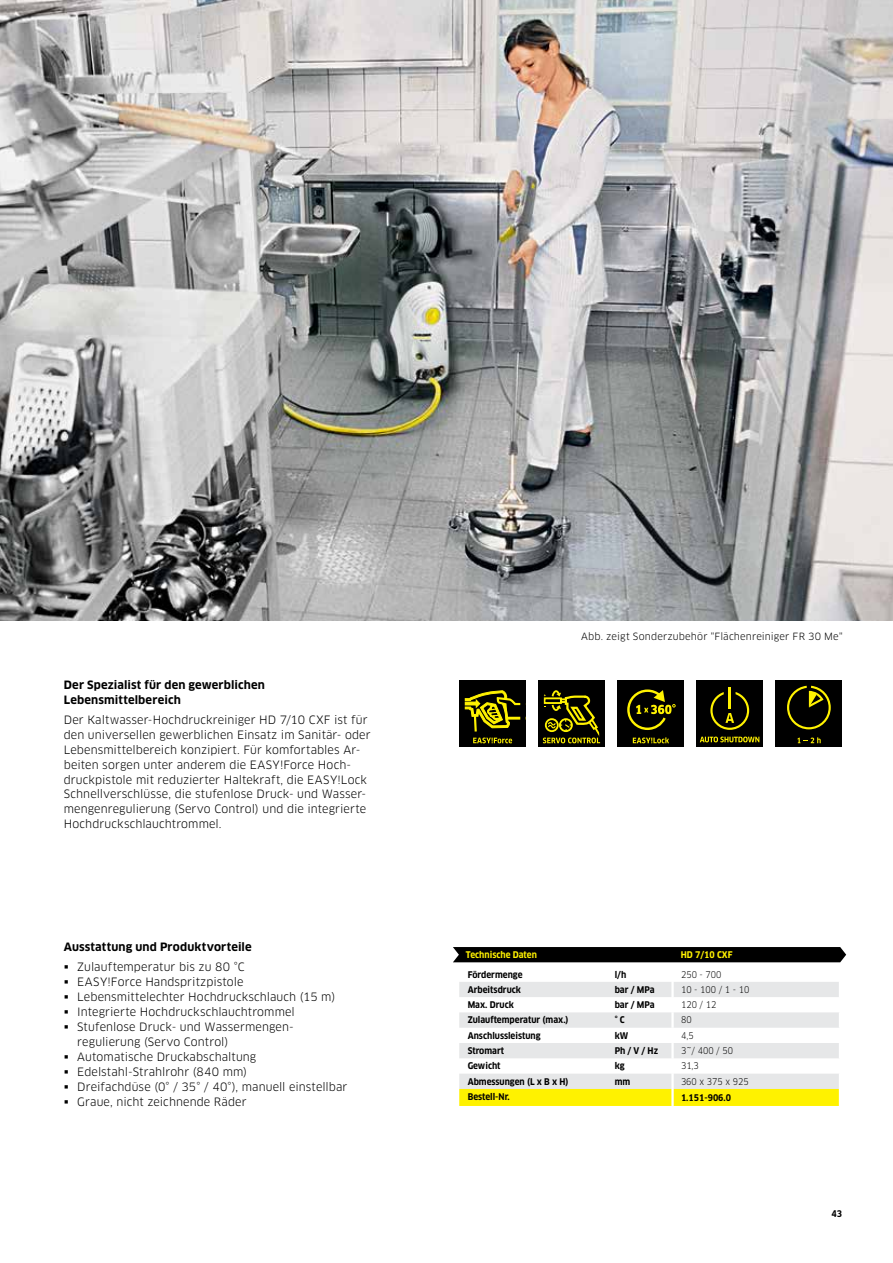
<style>
.page{position:relative;width:893px;height:1263px;background:#fff}
.page>*{position:absolute;margin:0;border:0;box-sizing:border-box;transform-origin:0 0}
.t1{font:11.25px/15px "Clan Pro";letter-spacing:.005em;color:#000}
.t2{font:700 11.25px/15px "Clan Pro";letter-spacing:.01em;color:#000}
.t3{font:9.75px "Clan Pro";letter-spacing:.015em;color:#000}
.t4{font:700 9px "Clan Pro Narr";color:#000}
.t5{font:9px "Clan Pro Narr";color:#000}
.t6{font:700 9px "Clan Pro Narr";color:#fff200}
</style>
<div class="page">
<hr style="left:0;top:0;width:1px;height:1263px;background:#fff200">
<img style="left:0;top:0;width:893px;height:621px">
<svg style="left:453px;top:947px;width:393px;height:159px"></svg>
<svg style="left:459px;top:680px;width:67px;height:66px;background:#353200"></svg>
<svg style="left:538px;top:680px;width:66px;height:66px;background:#302d00"></svg>
<div style="left:776px;top:680px;width:66px;height:66px;background:#000"></div>
<svg style="left:797px;top:737px;width:24px;height:6px"></svg>
<svg style="left:787px;top:686px;width:44px;height:43px"></svg>
<div style="left:618px;top:680px;width:66px;height:66px;background:#000"></div>
<svg style="left:633px;top:737px;width:36px;height:6px"></svg>
<svg style="left:627px;top:689px;width:49px;height:41px"></svg>
<div style="left:697px;top:680px;width:66px;height:66px;background:#000"></div>
<hr style="left:729px;top:687px;width:2px;height:22px;background:#fff200">
<svg style="left:700px;top:736px;width:59px;height:6px"></svg>
<svg style="left:710px;top:692px;width:39px;height:38px"></svg>
<p class="t2" style="left:64px;top:678px;width:203px">Der Spezialist für den gewerblichen<br>Lebensmittelbereich</p>
<p class="t1" style="left:64px;top:712px;width:308px">Der Kaltwasser-Hochdruckreiniger HD 7/10 CXF ist für den universellen gewerblichen Einsatz im Sanitär- oder Lebensmittelbereich konzipiert. Für komfortables Ar&shy;beiten sorgen unter anderem die EASY!Force Hoch&shy;druckpistole mit reduzierter Haltekraft, die EASY!Lock Schnellverschlüsse, die stufenlose Druck- und Wasser&shy;mengenregulierung (Servo Control) und die integrierte Hochdruckschlauchtrommel.</p>
<p class="t2" style="left:64px;top:940px;width:189px">Ausstattung und Produktvorteile</p>
<p class="t1" style="left:64px;top:959px;width:182px">▪ Zulauftemperatur bis zu 80 °C</p>
<p class="t1" style="left:64px;top:974px;width:181px">▪ EASY!Force Handspritzpistole</p>
<p class="t1" style="left:64px;top:989px;width:273px">▪ Lebensmittelechter Hochdruckschlauch (15 m)</p>
<p class="t1" style="left:64px;top:1004px;width:233px">▪ Integrierte Hochdruckschlauchtrommel</p>
<p class="t1" style="left:77px;top:1019px;width:218px;text-indent:-14px">▪ Stufenlose Druck- und Wassermengen&shy;regulierung (Servo Control)</p>
<p class="t1" style="left:64px;top:1049px;width:194px">▪ Automatische Druckabschaltung</p>
<p class="t1" style="left:64px;top:1064px;width:185px">▪ Edelstahl-Strahlrohr (840 mm)</p>
<p class="t1" style="left:64px;top:1079px;width:285px">▪ Dreifachdüse (0° / 35° / 40°), manuell einstellbar</p>
<p class="t1" style="left:64px;top:1094px;width:184px">▪ Graue, nicht zeichnende Räder</p>
<p class="t3" style="left:581px;top:630px;width:263px">Abb. zeigt Sonderzubehör "Flächenreiniger FR 30 Me"</p>
<p class="t6" style="left:466px;top:949px;width:73px">Technische Daten</p>
<p class="t6" style="left:681px;top:949px;width:53px">HD 7/10 CXF</p>
<p class="t4" style="left:468px;top:969px;width:56px">Fördermenge</p>
<p class="t4" style="left:615px;top:969px;width:13px">l/h</p>
<p class="t5" style="left:681px;top:969px;width:42px">250 - 700</p>
<p class="t4" style="left:468px;top:984px;width:55px">Arbeitsdruck</p>
<p class="t4" style="left:615px;top:984px;width:41px">bar / MPa</p>
<p class="t5" style="left:681px;top:984px;width:70px">10 - 100 / 1 - 10</p>
<p class="t4" style="left:468px;top:999px;width:48px">Max. Druck</p>
<p class="t4" style="left:615px;top:999px;width:41px">bar / MPa</p>
<p class="t5" style="left:681px;top:999px;width:37px">120 / 12</p>
<p class="t4" style="left:468px;top:1015px;width:102px">Zulauftemperatur (max.)</p>
<p class="t4" style="left:615px;top:1015px;width:12px">° C</p>
<p class="t5" style="left:681px;top:1015px;width:12px">80</p>
<p class="t4" style="left:468px;top:1030px;width:74px">Anschlussleistung</p>
<p class="t4" style="left:615px;top:1030px;width:15px">kW</p>
<p class="t5" style="left:681px;top:1030px;width:14px">4,5</p>
<p class="t4" style="left:468px;top:1045px;width:38px">Stromart</p>
<p class="t4" style="left:615px;top:1045px;width:45px">Ph / V / Hz</p>
<p class="t5" style="left:681px;top:1045px;width:53px">3~/ 400 / 50</p>
<p class="t4" style="left:468px;top:1061px;width:34px">Gewicht</p>
<p class="t4" style="left:615px;top:1061px;width:11px">kg</p>
<p class="t5" style="left:681px;top:1061px;width:19px">31,3</p>
<p class="t4" style="left:468px;top:1076px;width:102px">Abmessungen (L x B x H)</p>
<p class="t4" style="left:615px;top:1076px;width:17px">mm</p>
<p class="t5" style="left:681px;top:1076px;width:69px">360 x 375 x 925</p>
<p class="t4" style="left:468px;top:1091px;width:44px">Bestell-Nr.</p>
<p class="t4" style="left:681px;top:1092px;width:52px">1.151-906.0</p>
<p class="t4" style="left:831px;top:1209px;width:12px">43</p>
</div>
